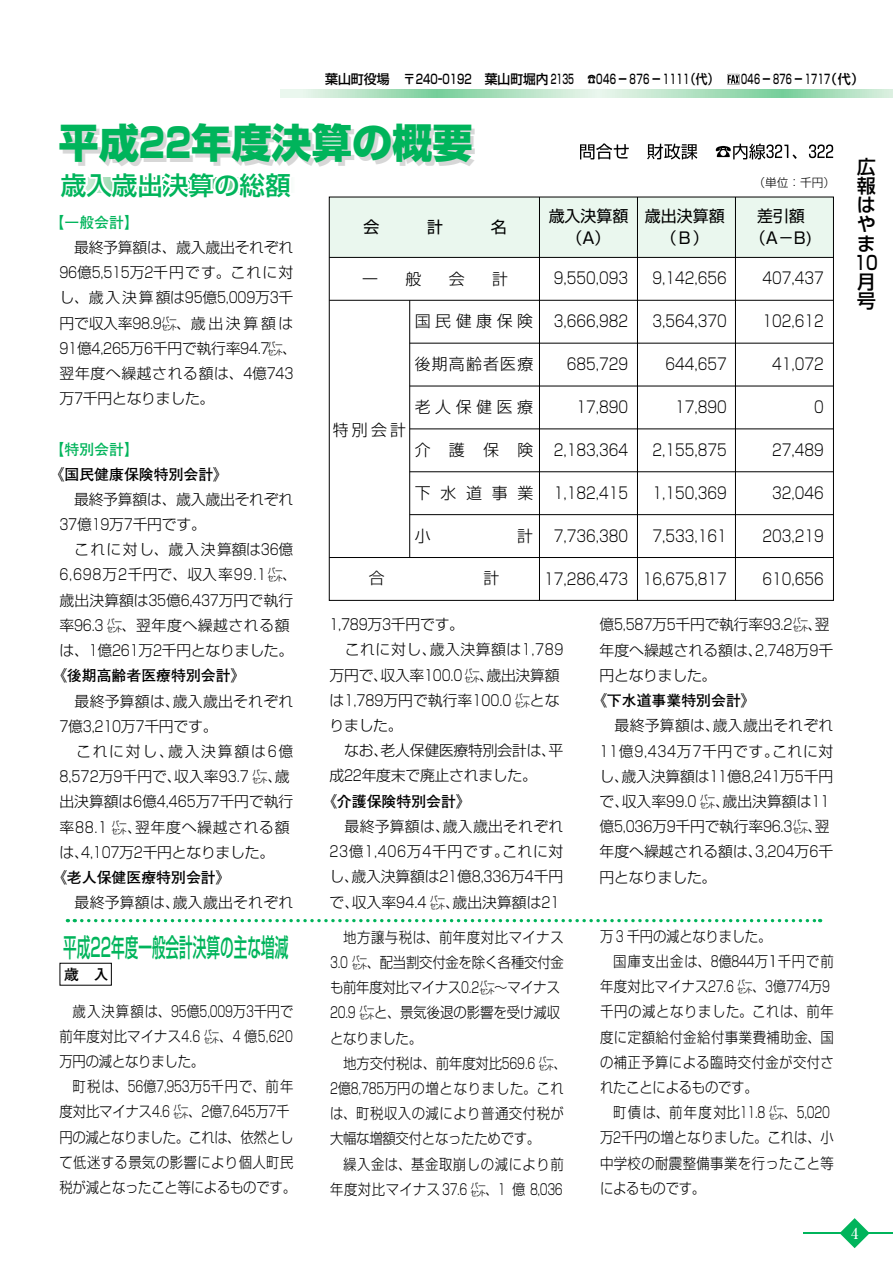
<style>
.page{position:relative;width:893px;height:1263px;background:#fff}
.page>*{position:absolute;margin:0;border:0;box-sizing:border-box;transform-origin:0 0}
.t1{font:800 40.2px "Shin Go Pro";color:#00b45b}
.t2{font:500 25.5px "Shin Go Pro";color:#00b45b;scale:.53 1}
.t3{font:500 25.5px "Shin Go Pro";color:#00b45b}
.t4{font:500 19.2px/19.2px "Shin Go Pro";color:#000}
.t5{font:300 15.9px "Shin Go Pro";color:#000;scale:.8 1}
.t6{font:300 15.9px "Shin Go Pro";color:#000}
.t7{font:15.9px/22.2px "Shin Go Pro";color:#000;text-align:center}
.t8{font:300 15.9px "Shin Go Pro";letter-spacing:.07em;color:#000}
.t9{font:300 14.85px/25.2px "Shin Go Pro";letter-spacing:-.01em;color:#000}
.t10{font:300 14.85px/25.2px "Shin Go Pro";letter-spacing:-.01em;color:#000;scale:.9 1}
.t11{font:300 14.85px/25.2px "Shin Go Pro";letter-spacing:.03em;color:#000;scale:.9 1}
.t12{font:300 14.85px/25.2px "Shin Go Pro";letter-spacing:-.01em;color:#000;scale:.8 1}
.t13{font:700 14.85px "Futo Go B101 Pro";color:#000}
.t14{font:300 14.85px "Shin Go Pro";letter-spacing:.015em;color:#000}
.t15{font:700 14.85px "Futo Go B101 Pro";color:#00b45b}
.t16{font:500 14.85px "Ryumin Pro";color:#fff}
.t17{font:500 13.05px "Shin Go Pro";color:#000}
.t18{font:500 13.05px "Shin Go Pro";color:#000;scale:.62 1}
.t19{font:300 11.7px "Shin Go Pro";color:#000}
</style>
<div class="page">
<hr style="left:803px;top:1232px;width:90px;height:2px;background:#00b45b">
<svg style="left:840px;top:1218px;width:29px;height:30px"></svg>
<svg style="left:281px;top:89px;width:612px;height:9px;background:#b2e2c3"></svg>
<svg style="left:727px;top:74px;width:13px;height:11px"></svg>
<svg style="left:82px;top:919px;width:739px;height:3px"></svg>
<div style="left:329px;top:197px;width:504px;height:60px;background:#eaf7ee"></div>
<svg style="left:580px;top:143px;width:253px;height:16px"></svg>
<svg style="left:85px;top:177px;width:155px;height:16px"></svg>
<hr style="left:329px;top:257px;width:504px;height:1px;background:#000">
<hr style="left:329px;top:300px;width:504px;height:1px;background:#000">
<hr style="left:410px;top:343px;width:423px;height:1px;background:#000">
<hr style="left:410px;top:386px;width:423px;height:1px;background:#000">
<hr style="left:410px;top:429px;width:423px;height:1px;background:#000">
<hr style="left:410px;top:471px;width:423px;height:1px;background:#000">
<hr style="left:410px;top:514px;width:423px;height:1px;background:#000">
<hr style="left:329px;top:557px;width:504px;height:1px;background:#000">
<hr style="left:409px;top:300px;width:1px;height:257px;background:#000">
<hr style="left:539px;top:197px;width:1px;height:403px;background:#000">
<hr style="left:637px;top:197px;width:1px;height:403px;background:#000">
<hr style="left:735px;top:197px;width:1px;height:403px;background:#000">
<p class="t17" style="left:325px;top:69px;width:541px">葉山町役場　〒240ｰ0192 葉山町堀内2135　 ☎046 ー 876 ー 1111（代）　 046 ー 876 ー 171（代）</p>
<p class="t18" style="left:824px;top:69px;width:11px">7</p>
<h1 class="t1" style="left:58px;top:111px;width:416px">平成22年度決算の概要</h1>
<h2 class="t3" style="left:61px;top:164px;width:231px">歳入歳出決算の総額</h2>
<p class="t19" style="left:753px;top:173px;width:83px">（単位：千円）</p>
<p class="t15" style="left:50px;top:210px;width:91px">【一般会計】</p>
<p class="t9" style="left:60px;top:233px;width:239px">　最終予算額は、歳入歳出それぞれ<br>96億5,515万2千円です。これに対し、歳入決算額は95億5,009万3千円で収入率98.9㌫、歳出決算額は<br>91億4,265万6千円で執行率94.7㌫、翌年度へ繰越される額は、4億743万7千円となりました。</p>
<p class="t15" style="left:50px;top:437px;width:91px">【特別会計】</p>
<p class="t13" style="left:50px;top:462px;width:180px">《国民健康保険特別会計》</p>
<p class="t9" style="left:60px;top:485px;width:239px">　最終予算額は、歳入歳出それぞれ<br>37億19万7千円です。<br>　これに対し、歳入決算額は36億<br>6,698万2千円で、収入率99.1㌫、歳出決算額は35億6,437万円で執行率96.3 ㌫、翌年度へ繰越される額は、1億261万2千円となりました。</p>
<p class="t13" style="left:52px;top:664px;width:195px">《後期高齢者医療特別会計》</p>
<p class="t9" style="left:60px;top:686px;width:235px">　最終予算額は、歳入歳出それぞれ<br>7億3,210万7千円です。<br>　これに対し、歳入決算額は6億<br>8,572万9千円で、収入率93.7 ㌫、歳出決算額は6億4,465万7千円で執行率88.1 ㌫、翌年度へ繰越される額は、4,107万2千円となりました。</p>
<p class="t13" style="left:52px;top:865px;width:180px">《老人保健医療特別会計》</p>
<p class="t14" style="left:60px;top:890px;width:235px">　最終予算額は、歳入歳出それぞれ</p>
<h2 class="t2" style="left:63px;top:927px;width:426px">平成22年度一般会計決算の主な増減</h2>
<p class="t13" style="left:64px;top:962px;width:46px">歳　入</p>
<p class="t10" style="left:60px;top:996px;width:264px">　歳入決算額は、95億5,009万3千円で前年度対比マイナス4.6 ㌫、4 億5,620万円の減となりました。<br>　町税は、56億7,953万5千円で、前年度対比マイナス4.6 ㌫、2億7,645万7千円の減となりました。これは、依然として低迷する景気の影響により個人町民税が減となったこと等によるものです。</p>
<p class="t7" style="left:363px;top:214px;width:17px">会</p>
<p class="t7" style="left:427px;top:214px;width:17px">計</p>
<p class="t7" style="left:491px;top:214px;width:17px">名</p>
<p class="t6" style="left:362px;top:266px;width:148px">一　般　会　計</p>
<p class="t6" style="left:333px;top:417px;width:75px">特別会計</p>
<p class="t6" style="left:415px;top:308px;width:120px">国民健康保険</p>
<p class="t8" style="left:415px;top:351px;width:120px">後期高齢者医療</p>
<p class="t6" style="left:415px;top:394px;width:120px">老人保健医療</p>
<p class="t6" style="left:415px;top:437px;width:120px">介護保険</p>
<p class="t6" style="left:415px;top:480px;width:120px">下水道事業</p>
<p class="t7" style="left:549px;top:203px;width:81px">歳入決算額（A）</p>
<p class="t7" style="left:645px;top:203px;width:81px">歳出決算額（Ｂ）</p>
<p class="t7" style="left:750px;top:203px;width:63px">差引額（A－B)</p>
<p class="t5" style="left:554px;top:265px;width:94px">9,550,093</p>
<p class="t5" style="left:554px;top:308px;width:94px">3,666,982</p>
<p class="t5" style="left:567px;top:351px;width:78px">685,729</p>
<p class="t5" style="left:576px;top:394px;width:66px">17,890</p>
<p class="t5" style="left:554px;top:437px;width:94px">2,183,364</p>
<p class="t5" style="left:554px;top:480px;width:94px">1,182,415</p>
<p class="t5" style="left:554px;top:523px;width:94px">7,736,380</p>
<p class="t5" style="left:544px;top:565px;width:107px">17,286,473</p>
<p class="t5" style="left:652px;top:265px;width:94px">9,142,656</p>
<p class="t5" style="left:652px;top:308px;width:94px">3,564,370</p>
<p class="t5" style="left:665px;top:351px;width:78px">644,657</p>
<p class="t5" style="left:675px;top:394px;width:66px">17,890</p>
<p class="t5" style="left:652px;top:437px;width:94px">2,155,875</p>
<p class="t5" style="left:652px;top:480px;width:94px">1,150,369</p>
<p class="t5" style="left:652px;top:523px;width:94px">7,533,161</p>
<p class="t5" style="left:643px;top:565px;width:107px">16,675,817</p>
<p class="t5" style="left:762px;top:265px;width:78px">407,437</p>
<p class="t5" style="left:762px;top:308px;width:78px">102,612</p>
<p class="t5" style="left:772px;top:351px;width:66px">41,072</p>
<p class="t5" style="left:814px;top:394px;width:14px">0</p>
<p class="t5" style="left:772px;top:437px;width:66px">27,489</p>
<p class="t5" style="left:772px;top:480px;width:66px">32,046</p>
<p class="t5" style="left:762px;top:522px;width:78px">203,219</p>
<p class="t5" style="left:762px;top:565px;width:78px">610,656</p>
<p class="t12" style="left:329px;top:610px;width:294px">1,789万3千円です。<br>　これに対し、歳入決算額は1,789万円で、収入率100.0 ㌫、歳出決算額は1,789万円で執行率100.0 ㌫となりました。<br>　なお、老人保健医療特別会計は、平成22年度末で廃止されました。</p>
<p class="t13" style="left:322px;top:789px;width:150px">《介護保険特別会計》</p>
<p class="t9" style="left:329px;top:812px;width:235px;text-align:justify">　最終予算額は、歳入歳出それぞれ23億1,406万4千円です。これに対し、歳入決算額は21億8,336万4千円で、収入率94.4 ㌫、歳出決算額は21</p>
<p class="t9" style="left:599px;top:610px;width:235px">億5,587万5千円で執行率93.2㌫、翌年度へ繰越される額は、2,748万9千円となりました。</p>
<p class="t13" style="left:592px;top:688px;width:165px">《下水道事業特別会計》</p>
<p class="t9" style="left:599px;top:711px;width:235px">　最終予算額は、歳入歳出それぞれ<br>11億9,434万7千円です。これに対し、歳入決算額は11億8,241万5千円で、収入率99.0 ㌫、歳出決算額は11億5,036万9千円で執行率96.3㌫、翌年度へ繰越される額は、3,204万6千円となりました。</p>
<p class="t10" style="left:330px;top:923px;width:265px">　地方譲与税は、前年度対比マイナス<br>3.0 ㌫、配当割交付金を除く各種交付金も前年度対比マイナス0.2㌫～マイナス<br>20.9 ㌫と、景気後退の影響を受け減収となりました。<br>　地方交付税は、前年度対比569.6 ㌫、<br>2億8,785万円の増となりました。これは、町税収入の減により普通交付税が大幅な増額交付となったためです。<br>　繰入金は、基金取崩しの減により前年度対比マイナス37.6 ㌫、1 億 8,036</p>
<p class="t11" style="left:600px;top:922px;width:261px">万 3 千円の減となりました。<br>　国庫支出金は、8億844万1千円で前年度対比マイナス27.6 ㌫、3億774万9千円の減となりました。これは、前年度に定額給付金給付事業費補助金、国の補正予算による臨時交付金が交付されたことによるものです。<br>　町債は、前年度対比11.8 ㌫、5,020万2千円の増となりました。これは、小中学校の耐震整備事業を行ったこと等によるものです。</p>
<p class="t4" style="left:855px;top:155px;width:25px">広報はやま<br>10月号</p>
<p class="t16" style="left:851px;top:1221px;width:9px">4</p>
</div>
